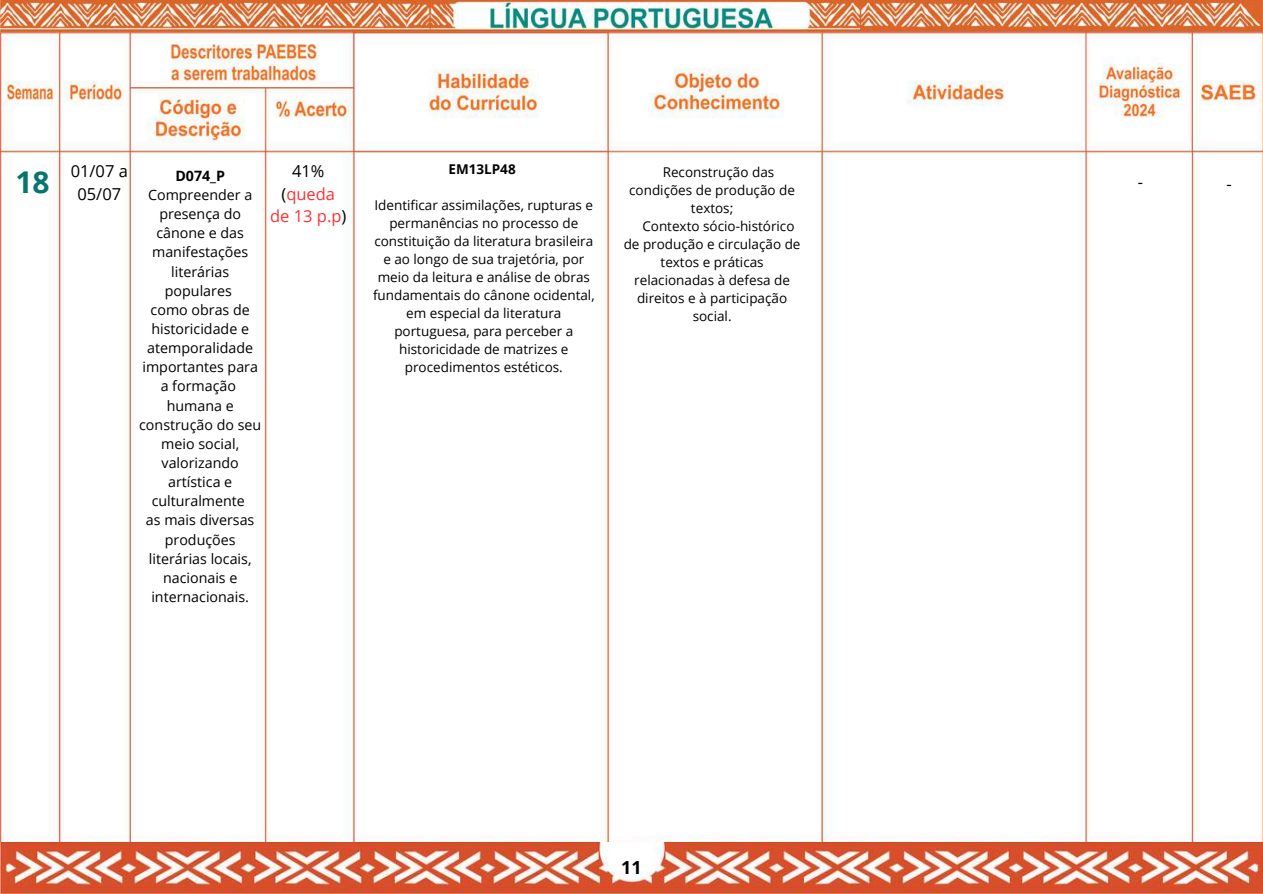
<style>
.page{position:relative;width:1263px;height:894px;background:#fff}
.page>*{position:absolute;margin:0;border:0;box-sizing:border-box;transform-origin:0 0}
.t1{font:700 30px "Open Sans";color:#05766b}
.t2{font:700 18px "Open Sans";color:#000}
.t3{font:16.5px/22.5px "Open Sans";color:#ff3131;text-align:center}
.t4{font:16.5px/22.5px "Open Sans";color:#000;text-align:center}
.t5{font:14.25px/19.2px "Open Sans";color:#000;text-align:center}
.t6{font:700 14.25px "Open Sans";color:#000}
.t7{font:13.5px/18px "Open Sans";color:#000;text-align:center}
.t8{font:700 13.5px "Open Sans";color:#000}
.s1{color:#000}
</style>
<div class="page">
<img style="left:0;top:641px;width:1263px;height:252px">
<img style="left:0;top:0;width:1263px;height:641px">
<h1 class="t1" style="left:15px;top:161px;width:36px">18</h1>
<p class="t4" style="left:71px;top:160px;width:59px">01/07 a<br>05/07</p>
<p class="t6" style="left:175px;top:166px;width:51px">D074_P</p>
<p class="t5" style="left:139px;top:185px;width:124px">Compreender a presença do cânone e das manifestações literárias populares<br>como obras de historicidade e atemporalidade importantes para a formação humana e construção do seu meio social, valorizando artística e culturalmente<br>as mais diversas produções literárias locais, nacionais e internacionais.</p>
<p class="t3" style="left:270px;top:160px;width:78px"><span class="s1">41% (</span>queda de 13 p.p<span class="s1">)</span></p>
<p class="t8" style="left:449px;top:160px;width:69px">EM13LP48</p>
<p class="t7" style="left:373px;top:196px;width:223px">Identificar assimilações, rupturas e permanências no processo de constituição da literatura brasileira e ao longo de sua trajetória, por meio da leitura e análise de obras fundamentais do cânone ocidental, em especial da literatura portuguesa, para perceber a historicidade de matrizes e procedimentos estéticos.</p>
<p class="t7" style="left:663px;top:162px;width:113px">Reconstrução das</p>
<p class="t7" style="left:629px;top:180px;width:167px">condições de produção de</p>
<p class="t7" style="left:691px;top:198px;width:44px">textos;</p>
<p class="t7" style="left:642px;top:216px;width:154px">Contexto sócio-histórico</p>
<p class="t7" style="left:624px;top:234px;width:178px">de produção e circulação de</p>
<p class="t7" style="left:661px;top:252px;width:105px">textos e práticas</p>
<p class="t7" style="left:634px;top:270px;width:157px">relacionadas à defesa de</p>
<p class="t7" style="left:637px;top:288px;width:152px">direitos e à participação</p>
<p class="t7" style="left:693px;top:306px;width:40px">social.</p>
<h2 class="t2" style="left:621px;top:854px;width:22px">11</h2>
<p class="t4" style="left:1138px;top:170px;width:7px">-</p>
<p class="t4" style="left:1226px;top:172px;width:7px">-</p>
</div>
